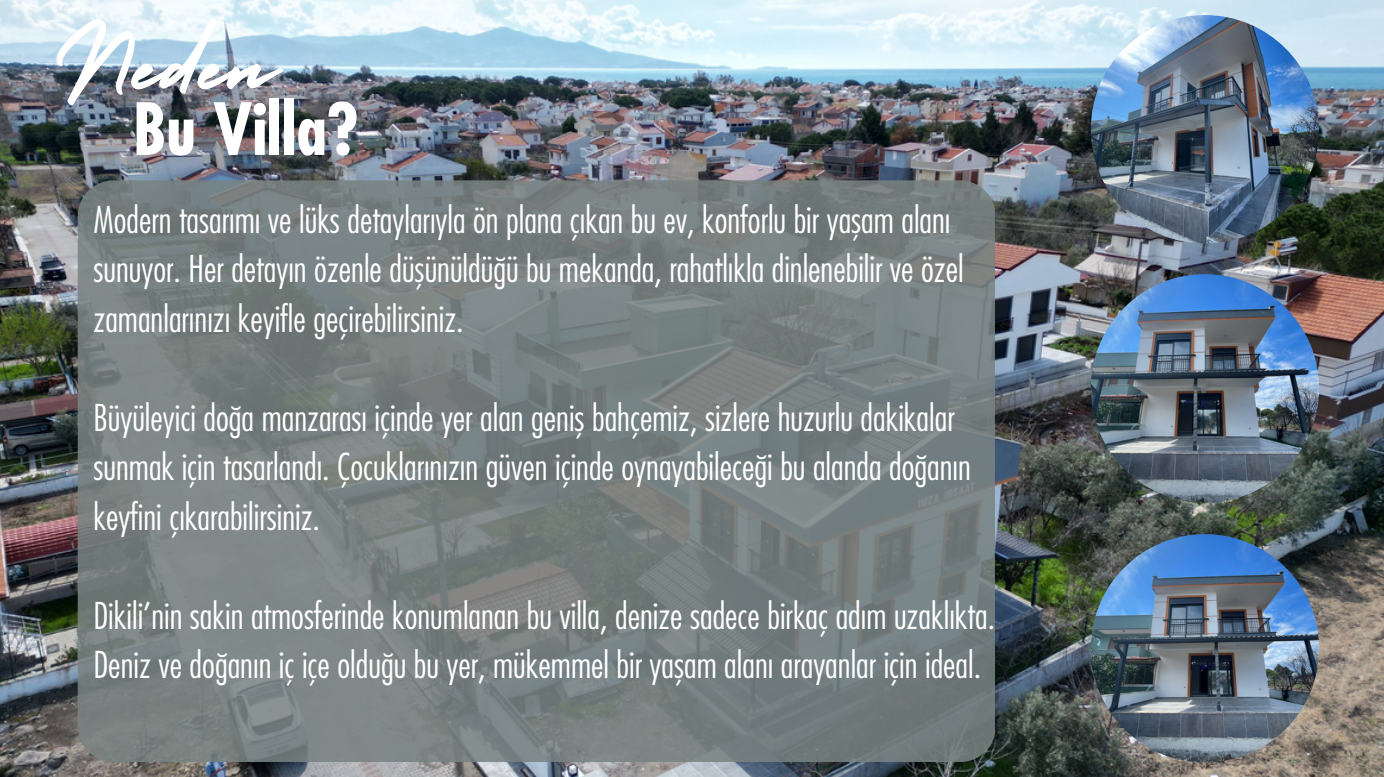
<style>
.page{position:relative;width:1384px;height:777px;background:#fff}
.page>*{position:absolute;margin:0;border:0;box-sizing:border-box;transform-origin:0 0}
.t1{font:113.1px "Holiday";color:#fff}
.t2{font:700 condensed 69.9px "Futura";color:#fff}
.t3{font:300 condensed 36px/49.5px "Futura";color:#fff}
</style>
<div class="page">
<img style="left:0;top:0;width:1384px;height:776px">
<div style="left:78px;top:180px;width:917px;height:581px;background:#798382;border-radius:36px"></div>
<img style="left:1091px;top:15px;width:228px;height:228px;border-radius:50%">
<img style="left:1091px;top:274px;width:228px;height:228px;border-radius:50%">
<img style="left:1091px;top:534px;width:228px;height:228px;border-radius:50%">
<p class="t1" style="left:53px;top:-25px;width:228px">Neden</p>
<p class="t2" style="left:133px;top:98px;width:227px">Bu Villa?</p>
<p class="t3" style="left:93px;top:197px;width:872px">Modern tasarımı ve lüks detaylarıyla ön plana çıkan bu ev, konforlu bir yaşam alanı sunuyor. Her detayın özenle düşünüldüğü bu mekanda, rahatlıkla dinlenebilir ve özel zamanlarınızı keyifle geçirebilirsiniz.</p>
<p class="t3" style="left:93px;top:395px;width:879px">Büyüleyici doğa manzarası içinde yer alan geniş bahçemiz, sizlere huzurlu dakikalar sunmak için tasarlandı. Çocuklarınızın güven içinde oynayabileceği bu alanda doğanın keyfini çıkarabilirsiniz.</p>
<p class="t3" style="left:93px;top:593px;width:903px">Dikili’nin sakin atmosferinde konumlanan bu villa, denize sadece birkaç adım uzaklıkta.<br>Deniz ve doğanın iç içe olduğu bu yer, mükemmel bir yaşam alanı arayanlar için ideal.</p>
</div>
